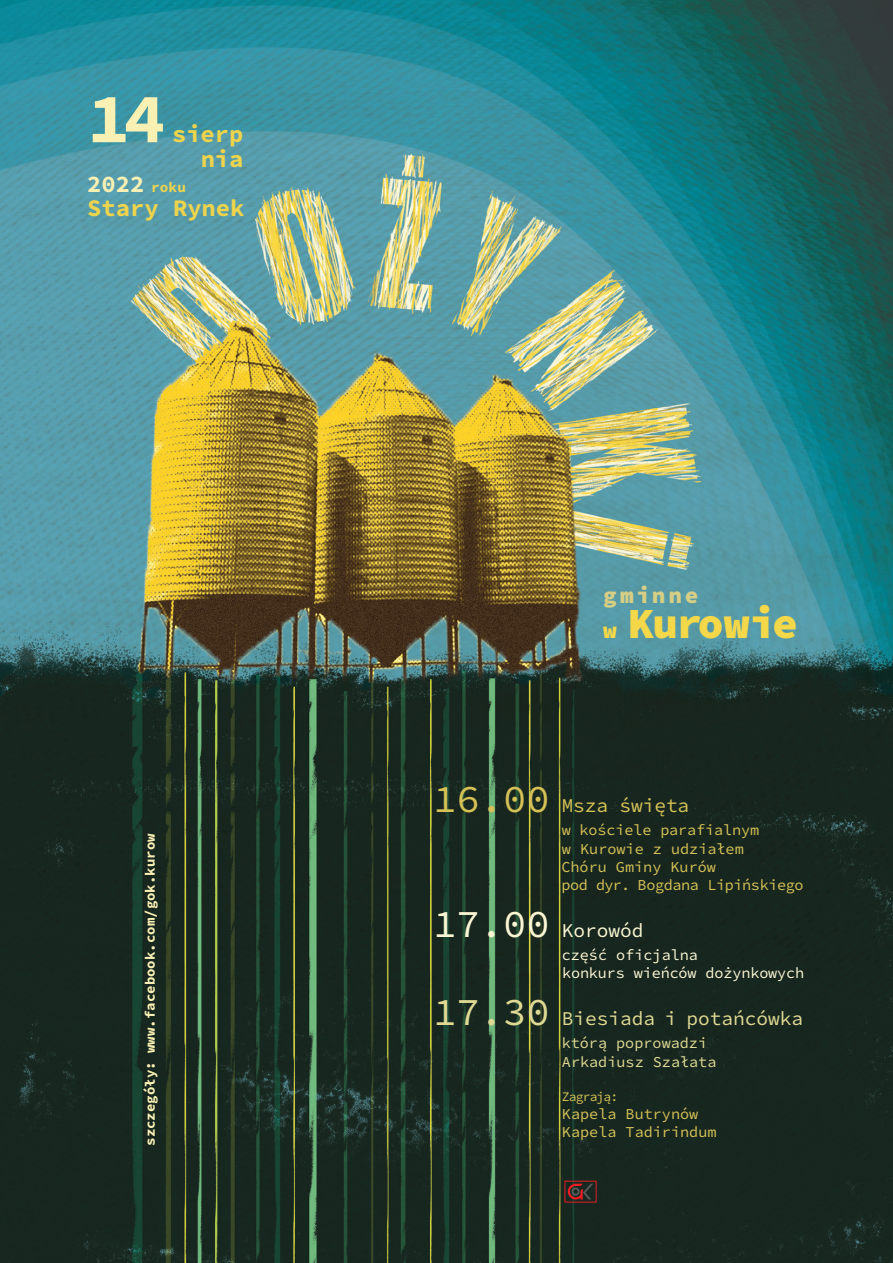
<style>
.page{position:relative;width:893px;height:1263px;background:#fff}
.page>*{position:absolute;margin:0;border:0;box-sizing:border-box;transform-origin:0 0}
.t1{font:70.8px "Source Code Variable";color:#f9f0b4}
.t2{font:43.05px "Source Code Variable";letter-spacing:-.04em;color:#f5d849}
.t3{font:23.85px "Source Code Variable";color:#edd44c}
.t4{font:23.85px "Source Code Variable";color:#f9f0b4}
.t5{font:22.8px "Source Code Variable";letter-spacing:.13em;color:#d6ce84}
.t6{font:19.5px "Source Code Variable";color:#dfd993}
.t7{font:19.5px "Source Code Variable";letter-spacing:-.005em;color:#d5c156}
.t8{font:19.5px "Source Code Variable";color:#faf6d3}
.t9{font:15.15px/18.1px "Source Code Variable";color:#d5c156}
.t10{font:15.15px/18.1px "Source Code Variable";letter-spacing:-.01em;color:#faf6d3}
.t11{font:15.15px/18.1px "Source Code Variable";color:#dfd993}
.t12{font:14.1px "Source Code Variable";color:#f9f0b4}
.t13{font:13.05px "Source Code Variable";color:#d5c156}
.s1{font-size:14.4px;color:#edd44c}
.s2{font-size:22.8px}
.s3{font-size:39px}
</style>
<div class="page">
<img style="left:0;top:0;width:893px;height:1263px">
<svg style="left:564px;top:1181px;width:33px;height:21px"></svg>
<p class="t1" style="left:87px;top:67px;width:80px">14</p>
<p class="t3" style="left:172px;top:117px;width:73px">sierp</p>
<p class="t3" style="left:201px;top:142px;width:44px">nia</p>
<p class="t4" style="left:87px;top:166px;width:100px">2022 <span class="s1">roku</span></p>
<p class="t3" style="left:87px;top:191px;width:159px">Stary Rynek</p>
<p class="t12" style="left:140px;top:1146px;width:314px;rotate:-90deg">szczegóły: www.facebook.com/gok.kurow</p>
<p class="t5" style="left:603px;top:578px;width:97px">gminne</p>
<p class="t2" style="left:603px;top:592px;width:196px"><span class="s2">w</span> Kurowie</p>
<p class="t7" style="left:433px;top:791px;width:258px"><span class="s3">16.00</span> Msza święta</p>
<p class="t9" style="left:561px;top:822px;width:244px">w kościele parafialnym<br>w Kurowie z udziałem<br>Chóru Gminy Kurów<br>pod dyr. Bogdana Lipińskiego</p>
<p class="t8" style="left:433px;top:916px;width:212px"><span class="s3">17.00</span> Korowód</p>
<p class="t10" style="left:562px;top:946px;width:244px">część oficjalna<br>konkurs wieńców dożynkowych</p>
<p class="t6" style="left:433px;top:1004px;width:372px"><span class="s3">17.30</span> Biesiada i potańcówka</p>
<p class="t11" style="left:562px;top:1035px;width:156px">którą poprowadzi<br>Arkadiusz Szałata</p>
<p class="t13" style="left:562px;top:1087px;width:58px">Zagrają:</p>
<p class="t9" style="left:562px;top:1105px;width:156px">Kapela Butrynów<br>Kapela Tadirindum</p>
</div>
